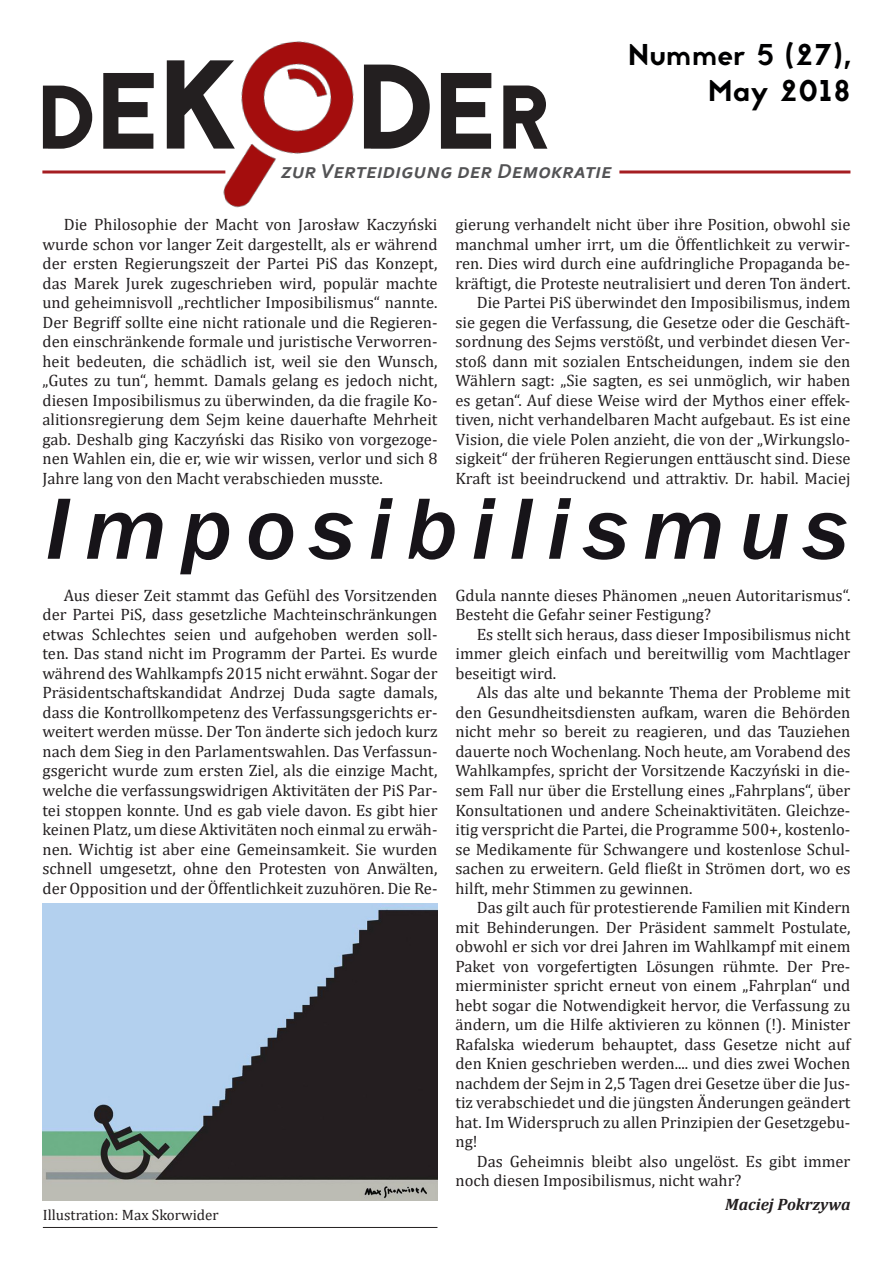
<style>
.page{position:relative;width:893px;height:1263px;background:#fff}
.page>*{position:absolute;margin:0;border:0;box-sizing:border-box;transform-origin:0 0}
.Pagina{font:italic 500 90px "Franklin Gothic";letter-spacing:.14em;color:#171419;scale:1.08 1}
.Pagina-2{font:90px "Jaapokki";color:#231f20}
.Pagina-3{font:30px "Jaapokki";letter-spacing:.025em;color:#000001}
.Pagina-4{font:italic 700 21px "Corbel";letter-spacing:.02em;color:#535355}
.Pagina-5{font:16.5px/19.5px "Cambria";color:#231f20;text-align:justify}
.Pagina-6{font:italic 700 16.5px "Cambria";color:#231f20}
.Pagina-7{font:15px "Cambria";color:#231f20}
.s1{font-size:108px}
.s2{font-size:126px}
.s3{font-size:120px}
</style>
<div class="page">
<hr style="left:43px;top:1227px;width:394px;height:1px;background:#231f20">
<hr style="left:619px;top:170px;width:231px;height:3px;background:#a51d21">
<img style="left:201px;top:41px;width:153px;height:167px">
<hr style="left:42px;top:170px;width:183px;height:3px;background:#a51d21">
<img style="left:43px;top:904px;width:394px;height:297px">
<p class="Pagina-2" style="left:37px;top:55px;width:515px">D<span class="s1">E</span><span class="s2">K</span> <span class="s3">D</span><span class="s1">E</span>R</p>
<p class="Pagina-4" style="left:281px;top:158px;width:332px">zur Verteidigung der Demokratie</p>
<p class="Pagina-3" style="left:628px;top:34px;width:224px">Nummer 5 (27),</p>
<p class="Pagina-3" style="left:708px;top:70px;width:144px">May 2018</p>
<p class="Pagina-5" style="left:43px;top:215px;width:396px;text-indent:21px">Die Philosophie der Macht von Jarosław Kaczyński wurde schon vor langer Zeit dargestellt, als er während der ersten Regierungszeit der Partei PiS das Konzept, das Marek Jurek zugeschrieben wird, populär machte und geheimnisvoll „rechtlicher Imposibilismus“ nannte.<br>Der Begriff sollte eine nicht rationale und die Regieren&shy;den einschränkende formale und juristische Verworren&shy;heit bedeuten, die schädlich ist, weil sie den Wunsch, „Gutes zu tun“, hemmt. Damals gelang es jedoch nicht, diesen Imposibilismus zu überwinden, da die fragile Ko&shy;alitionsregierung dem Sejm keine dauerhafte Mehrheit gab. Deshalb ging Kaczyński das Risiko von vorgezoge&shy;nen Wahlen ein, die er, wie wir wissen, verlor und sich 8<br>Jahre lang von den Macht verabschieden musste.</p>
<p class="Pagina-5" style="left:455px;top:215px;width:396px">gierung verhandelt nicht über ihre Position, obwohl sie manchmal umher irrt, um die Öffentlichkeit zu verwir&shy;ren. Dies wird durch eine aufdringliche Propaganda be&shy;kräftigt, die Proteste neutralisiert und deren Ton ändert.</p>
<p class="Pagina-5" style="left:455px;top:293px;width:396px;text-indent:21px">Die Partei PiS überwindet den Imposibilismus, indem sie gegen die Verfassung, die Gesetze oder die Geschäft&shy;sordnung des Sejms verstößt, und verbindet diesen Ver&shy;stoß dann mit sozialen Entscheidungen, indem sie den Wählern sagt: „Sie sagten, es sei unmöglich, wir haben es getan“. Auf diese Weise wird der Mythos einer effek&shy;tiven, nicht verhandelbaren Macht aufgebaut. Es ist eine Vision, die viele Polen anzieht, die von der „Wirkungslo&shy;sigkeit“ der früheren Regierungen enttäuscht sind. Diese Kraft ist beeindruckend und attraktiv. Dr. habil. Maciej</p>
<p class="Pagina" style="left:45px;top:473px;width:746px">Imposibilismus</p>
<p class="Pagina-5" style="left:43px;top:585px;width:396px;text-indent:21px">Aus dieser Zeit stammt das Gefühl des Vorsitzenden der Partei PiS, dass gesetzliche Machteinschränkungen etwas Schlechtes seien und aufgehoben werden soll&shy;ten. Das stand nicht im Programm der Partei. Es wurde während des Wahlkampfs 2015 nicht erwähnt. Sogar der Präsidentschaftskandidat Andrzej Duda sagte damals, dass die Kontrollkompetenz des Verfassungsgerichts er&shy;weitert werden müsse. Der Ton änderte sich jedoch kurz nach dem Sieg in den Parlamentswahlen. Das Verfassun&shy;gsgericht wurde zum ersten Ziel, als die einzige Macht, welche die verfassungswidrigen Aktivitäten der PiS Par&shy;tei stoppen konnte. Und es gab viele davon. Es gibt hier keinen Platz, um diese Aktivitäten noch einmal zu erwäh&shy;nen. Wichtig ist aber eine Gemeinsamkeit. Sie wurden schnell umgesetzt, ohne den Protesten von Anwälten, der Opposition und der Öffentlichkeit zuzuhören. Die Re-</p>
<p class="Pagina-7" style="left:43px;top:1205px;width:177px">Illustration: Max Skorwider</p>
<p class="Pagina-5" style="left:455px;top:585px;width:396px">Gdula nannte dieses Phänomen „neuen Autoritarismus“.<br>Besteht die Gefahr seiner Festigung?</p>
<p class="Pagina-5" style="left:455px;top:624px;width:396px;text-indent:21px">Es stellt sich heraus, dass dieser Imposibilismus nicht immer gleich einfach und bereitwillig vom Machtlager beseitigt wird.</p>
<p class="Pagina-5" style="left:455px;top:683px;width:396px;text-indent:21px">Als das alte und bekannte Thema der Probleme mit den Gesundheitsdiensten aufkam, waren die Behörden nicht mehr so bereit zu reagieren, und das Tauziehen dauerte noch Wochenlang. Noch heute, am Vorabend des Wahlkampfes, spricht der Vorsitzende Kaczyński in die&shy;sem Fall nur über die Erstellung eines „Fahrplans“, über Konsultationen und andere Scheinaktivitäten. Gleichze&shy;itig verspricht die Partei, die Programme 500+, kostenlo&shy;se Medikamente für Schwangere und kostenlose Schul&shy;sachen zu erweitern. Geld fließt in Strömen dort, wo es hilft, mehr Stimmen zu gewinnen.</p>
<p class="Pagina-5" style="left:455px;top:897px;width:396px;text-indent:21px">Das gilt auch für protestierende Familien mit Kindern mit Behinderungen. Der Präsident sammelt Postulate, obwohl er sich vor drei Jahren im Wahlkampf mit einem Paket von vorgefertigten Lösungen rühmte. Der Pre&shy;mierminister spricht erneut von einem „Fahrplan“ und hebt sogar die Notwendigkeit hervor, die Verfassung zu ändern, um die Hilfe aktivieren zu können (!). Minister Rafalska wiederum behauptet, dass Gesetze nicht auf den Knien geschrieben werden.... und dies zwei Wochen nachdem der Sejm in 2,5 Tagen drei Gesetze über die Jus&shy;tiz verabschiedet und die jüngsten Änderungen geändert hat. Im Widerspruch zu allen Prinzipien der Gesetzgebu&shy;ng!</p>
<p class="Pagina-5" style="left:455px;top:1151px;width:396px;text-indent:21px">Das Geheimnis bleibt also ungelöst. Es gibt immer noch diesen Imposibilismus, nicht wahr?</p>
<p class="Pagina-6" style="left:725px;top:1193px;width:127px">Maciej Pokrzywa</p>
</div>
